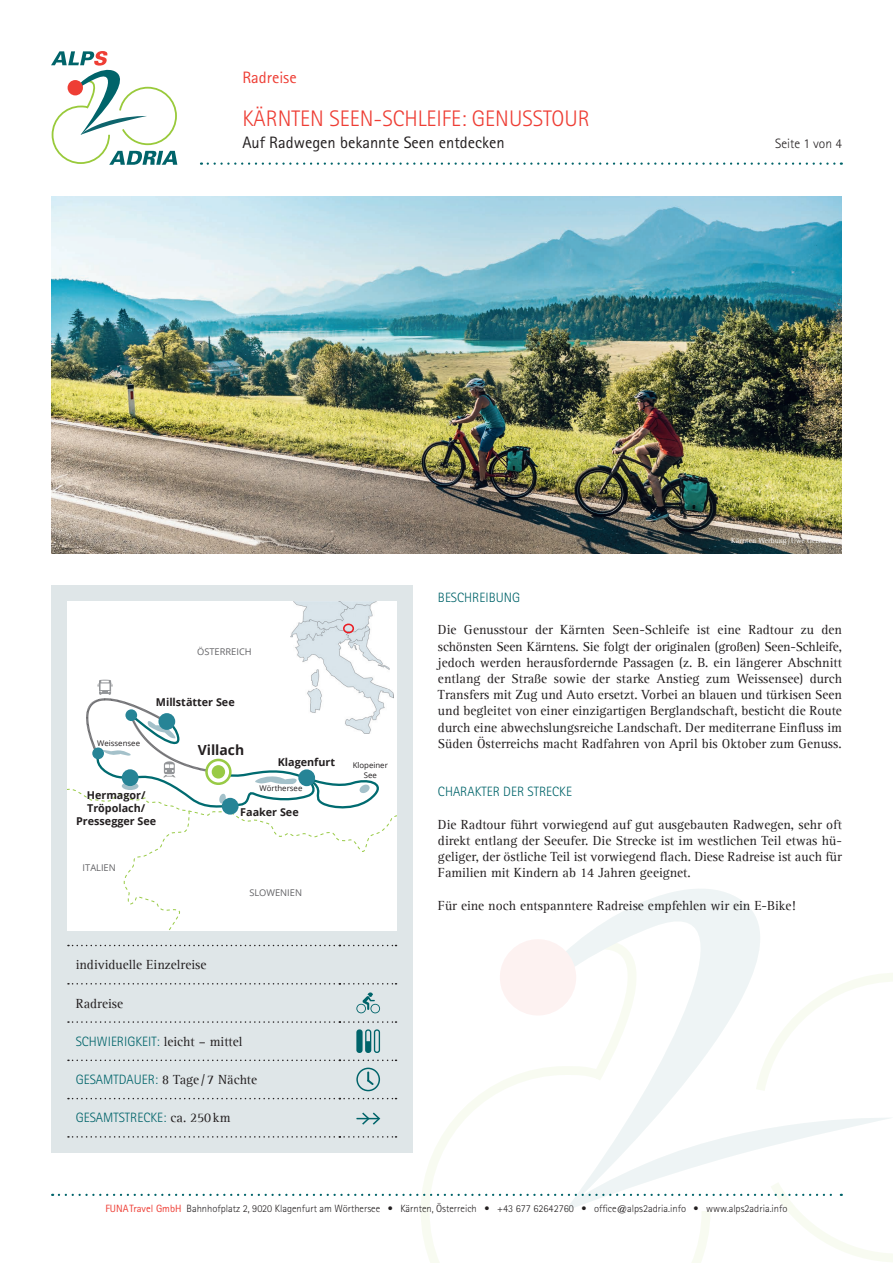
<style>
.page{position:relative;width:893px;height:1263px;background:#fff}
.page>*{position:absolute;margin:0;border:0;box-sizing:border-box;transform-origin:0 0}
.t1{font:300 22.5px "Rotis Sans Serif Std";color:#ee3e35}
.t2{font:16.5px "Rotis Sans Serif Std";color:#231f20}
.t3{font:16.5px "Rotis Sans Serif Std";color:#ee3e35}
.t4{font:700 13.95px "Open Sans";color:#231f20}
.t5{font:13.5px/16.2px "Agfa Rotis Serif";color:#231f20;text-align:justify}
.t6{font:300 13.5px "Rotis Sans Serif Std";color:#00646a}
.t7{font:300 13.5px "Rotis Sans Serif Std";color:#231f20}
.t8{font:700 10.8px/12.9px "Open Sans";color:#231f20;text-align:center}
.t9{font:300 10.5px "Rotis Sans Serif Std";color:#231f20}
.t10{font:9.3px "Open Sans";color:#636366}
.t11{font:7.8px/9.4px "Open Sans";color:#231f20;text-align:center}
.t12{font:7.5px "Agfa Rotis Serif";color:#fff}
.s1{font-family:"Agfa Rotis Serif";font-weight:400;color:#231f20}
.s2{font-family:"Rotis Sans Serif Std";font-weight:300;color:#00646a}
.s3{font-weight:400;color:#ee3e35}
</style>
<div class="page">
<svg style="left:421px;top:973px;width:472px;height:290px"></svg>
<svg style="left:519px;top:889px;width:328px;height:223px"></svg>
<div style="left:500px;top:939px;width:76px;height:76px;background:#fdf2f1;border-radius:50%"></div>
<svg style="left:208px;top:162px;width:634px;height:3px"></svg>
<svg style="left:51px;top:51px;width:126px;height:114px"></svg>
<div style="left:51px;top:586px;width:361px;height:567px;background:#dfe6e8"></div>
<img style="left:51px;top:197px;width:791px;height:356px">
<div style="left:67px;top:602px;width:329px;height:329px;background:#fff"></div>
<svg style="left:67px;top:680px;width:329px;height:251px"></svg>
<div style="left:212px;top:765px;width:13px;height:13px;background:#98ca45;border-radius:50%"></div>
<div style="left:222px;top:798px;width:17px;height:17px;background:#268496;border-radius:50%"></div>
<div style="left:298px;top:769px;width:17px;height:17px;background:#268496;border-radius:50%"></div>
<img style="left:291px;top:602px;width:103px;height:132px">
<div style="left:343px;top:623px;width:11px;height:10px;border:2px solid #ea1c23;border-radius:50%"></div>
<svg style="left:68px;top:945px;width:328px;height:1px"></svg>
<svg style="left:68px;top:983px;width:328px;height:1px"></svg>
<svg style="left:68px;top:1021px;width:328px;height:2px"></svg>
<svg style="left:68px;top:1059px;width:328px;height:2px"></svg>
<svg style="left:68px;top:1098px;width:328px;height:1px"></svg>
<svg style="left:356px;top:992px;width:24px;height:21px"></svg>
<div style="left:356px;top:1029px;width:7px;height:24px;background:#00646a;border-radius:3px"></div>
<svg style="left:365px;top:1029px;width:15px;height:24px"></svg>
<svg style="left:356px;top:1068px;width:24px;height:23px"></svg>
<svg style="left:59px;top:1112px;width:834px;height:99px"></svg>
<p class="t3" style="left:242px;top:68px;width:56px">Radreise</p>
<h1 class="t1" style="left:242px;top:106px;width:349px">KÄRNTEN SEEN-SCHLEIFE: GENUSSTOUR</h1>
<p class="t2" style="left:242px;top:133px;width:264px">Auf Radwegen bekannte Seen entdecken</p>
<p class="t7" style="left:775px;top:136px;width:68px">Seite 1 von 4</p>
<p class="t10" style="left:197px;top:645px;width:56px">ÖSTERREICH</p>
<p class="t11" style="left:97px;top:738px;width:44px">Weissensee</p>
<p class="t8" style="left:156px;top:696px;width:80px">Millstätter See</p>
<p class="t4" style="left:198px;top:740px;width:48px">Villach</p>
<p class="t8" style="left:278px;top:755px;width:59px">Klagenfurt</p>
<p class="t11" style="left:353px;top:761px;width:37px">Klopeiner<br>See</p>
<p class="t12" style="left:731px;top:536px;width:102px">Kärnten Werbung/Uwe Geissler</p>
<p class="t6" style="left:438px;top:590px;width:84px">BESCHREIBUNG</p>
<p class="t5" style="left:438px;top:622px;width:405px">Die Genusstour der Kärnten Seen-Schleife ist eine Radtour zu den schönsten Seen Kärntens. Sie folgt der originalen (großen) Seen-Schleife, jedoch werden herausfordernde Passagen (z. B. ein längerer Abschnitt entlang der Straße sowie der starke Anstieg zum Weissensee) durch Transfers mit Zug und Auto ersetzt. Vorbei an blauen und türkisen Seen und begleitet von einer einzigartigen Berglandschaft, besticht die Route durch eine abwechslungsreiche Landschaft. Der mediterrane Einfluss im Süden Österreichs macht Radfahren von April bis Oktober zum Genuss.</p>
<p class="t8" style="left:76px;top:788px;width:82px">Hermagor/<br>Tröpolach/<br>Pressegger See</p>
<p class="t10" style="left:83px;top:861px;width:35px">ITALIEN</p>
<p class="t11" style="left:259px;top:783px;width:44px">Wörthersee</p>
<p class="t8" style="left:240px;top:805px;width:60px">Faaker See</p>
<p class="t10" style="left:249px;top:886px;width:54px">SLOWENIEN</p>
<p class="t5" style="left:76px;top:957px;width:132px">individuelle Einzelreise</p>
<p class="t5" style="left:76px;top:995px;width:49px">Radreise</p>
<p class="t6" style="left:76px;top:1033px;width:168px">SCHWIERIGKEIT: <span class="s1">leicht – mittel</span></p>
<p class="t5" style="left:76px;top:1072px;width:183px"><span class="s2">GESAMTDAUER:</span> 8 Tage /7 Nächte</p>
<p class="t6" style="left:76px;top:1110px;width:156px">GESAMTSTRECKE: <span class="s1">ca. 250km</span></p>
<p class="t6" style="left:438px;top:784px;width:136px">CHARAKTER DER STRECKE</p>
<p class="t5" style="left:438px;top:816px;width:405px">Die Radtour führt vorwiegend auf gut ausgebauten Radwegen, sehr oft direkt entlang der Seeufer. Die Strecke ist im westlichen Teil etwas hü&shy;geliger, der östliche Teil ist vorwiegend flach. Diese Radreise ist auch für Familien mit Kindern ab 14 Jahren geeignet.</p>
<p class="t5" style="left:438px;top:897px;width:359px">Für eine noch entspanntere Radreise empfehlen wir ein E-Bike!</p>
<p class="t9" style="left:105px;top:1202px;width:684px"><span class="s3">FUNATravel GmbH</span> Bahnhofplatz 2, 9020 Klagenfurt am Wörthersee • Kärnten, Österreich • +43 677 62642760 • office@alps2adria.info • www.alps2adria.info</p>
</div>
